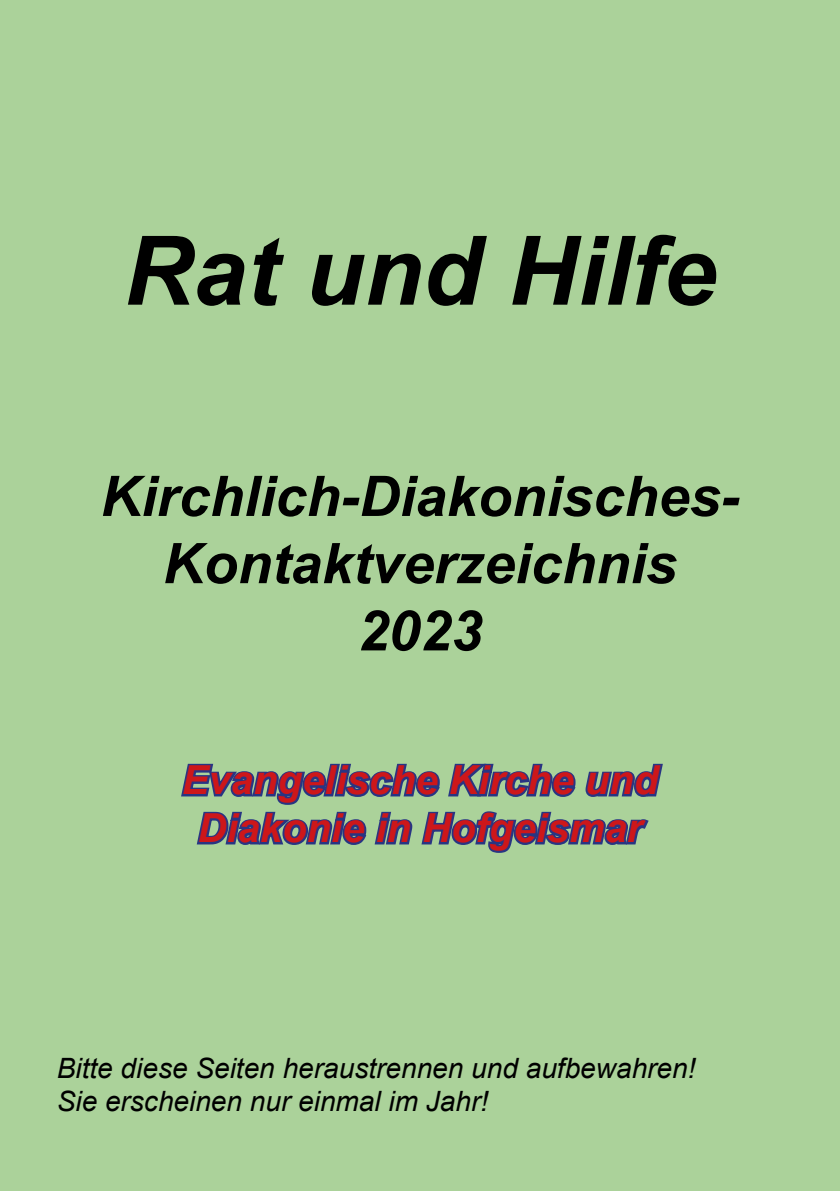
<style>
.page{position:relative;width:840px;height:1191px;background:#fff}
.page>*{position:absolute;margin:0;border:0;box-sizing:border-box;transform-origin:0 0}
.t1{font:italic 700 96px "Arial";color:#000}
.t2{font:italic 700 56px/67.2px "Arial";color:#000;text-align:center}
.t3{font:italic 700 40px/48px "Arial";color:#cd171a;text-align:center}
.t4{font:italic 28px/33.6px "Arial";color:#000}
</style>
<div class="page">
<div style="left:0;top:0;width:839px;height:1191px;background:#abd29a"></div>
<svg style="left:181px;top:763px;width:482px;height:90px"></svg>
<h1 class="t1" style="left:124px;top:207px;width:594px">Rat und Hilfe</h1>
<h2 class="t2" style="left:101px;top:464px;width:640px">Kirchlich-Diakonisches-<br>Kontaktverzeichnis<br>2023</h2>
<h3 class="t3" style="left:182px;top:757px;width:477px">Evangelische Kirche und<br>Diakonie in Hofgeismar</h3>
<p class="t4" style="left:57px;top:1051px;width:640px">Bitte diese Seiten heraustrennen und aufbewahren!<br>Sie erscheinen nur einmal im Jahr!</p>
</div>
